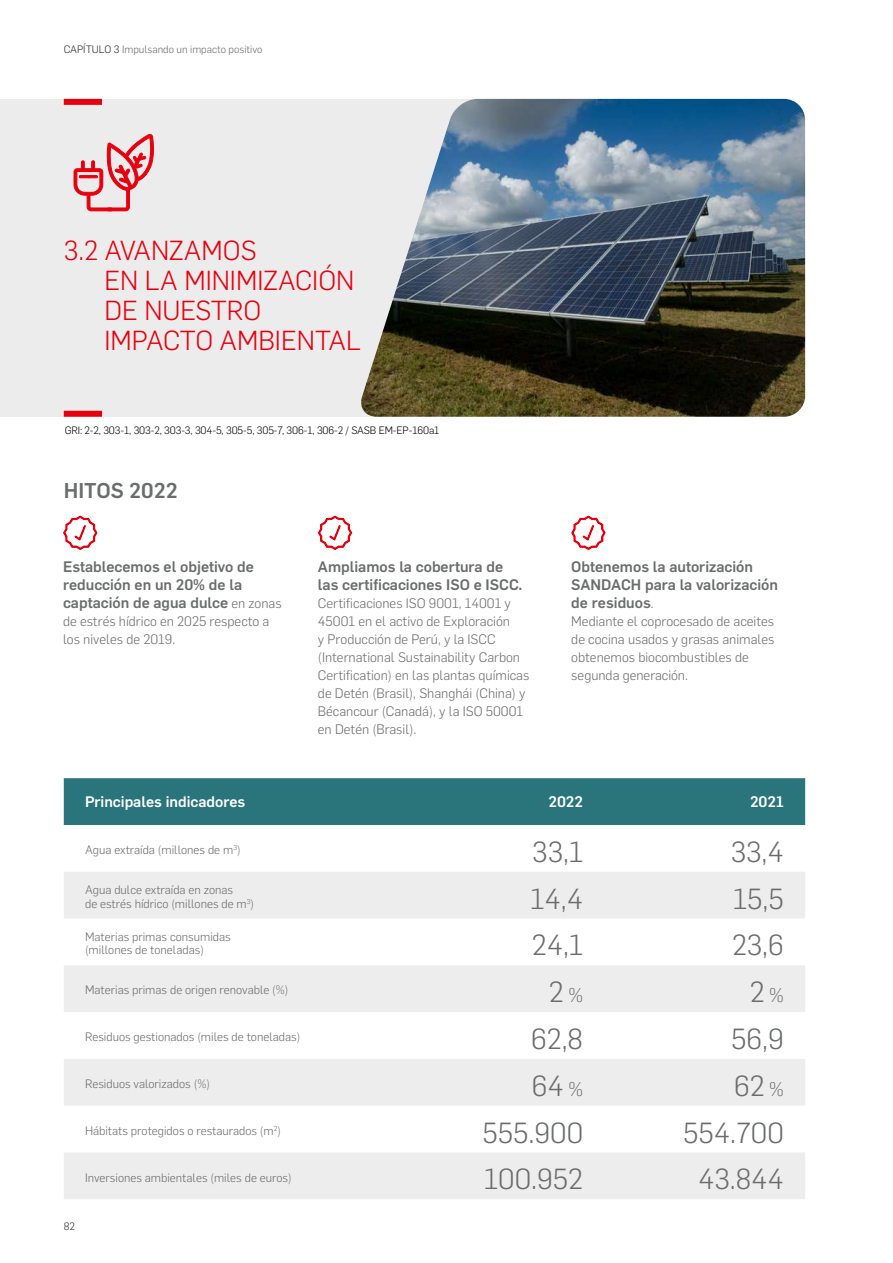
<style>
.page{position:relative;width:893px;height:1263px;background:#fff}
.page>*{position:absolute;margin:0;border:0;box-sizing:border-box;transform-origin:0 0}
.t1{font:300 28.5px "Flama";color:#6a6e6b}
.t2{font:300 27px/30px "Flama";color:#e7000e}
.t3{font:500 21px "Flama";color:#6a6e6b}
.t4{font:500 15px/18px "Flama";color:#6a6e6b}
.t5{font:500 15px "Flama";color:#fff}
.t6{font:300 13.5px/18px "Flama";color:#6a6e6b}
.t7{font:300 12px/13.5px "Flama";color:#6a6e6b}
.t8{font:300 10.5px "Flama";letter-spacing:-.01em;color:#000}
.t9{font:300 10.5px "Flama";color:#6a6e6b}
.t10{font:300 10.5px "Flama";color:#292f2c}
.s1{color:#292f2c}
.s2{font-weight:300;font-size:13.5px}
.s3{font-size:19.5px}
</style>
<div class="page">
<div style="left:0;top:99px;width:756px;height:318px;background:#ececec"></div>
<img style="left:361px;top:99px;width:444px;height:318px">
<div style="left:64px;top:99px;width:38px;height:6px;background:#e7000e"></div>
<div style="left:64px;top:411px;width:38px;height:6px;background:#e7000e"></div>
<svg style="left:318px;top:515px;width:35px;height:35px"></svg>
<svg style="left:571px;top:515px;width:35px;height:35px"></svg>
<svg style="left:63px;top:515px;width:35px;height:35px"></svg>
<div style="left:64px;top:778px;width:741px;height:47px;background:#2a747b"></div>
<svg style="left:64px;top:872px;width:741px;height:327px;fill:#eeeded"></svg>
<svg style="left:73px;top:134px;width:81px;height:78px"></svg>
<p class="t9" style="left:64px;top:42px;width:200px"><span class="s1">CAPÍTULO 3</span> Impulsando un impacto positivo</p>
<h2 class="t2" style="left:104px;top:233px;width:258px;text-indent:-41px">3.2 AVANZAMOS<br>EN LA MINIMIZACIÓN<br>DE NUESTRO<br>IMPACTO AMBIENTAL</h2>
<p class="t8" style="left:65px;top:423px;width:376px">GRI: 2-2, 303-1, 303-2, 303-3, 304-5, 305-5, 305-7, 306-1, 306-2 / SASB EM-EP-160a1</p>
<h3 class="t3" style="left:64px;top:476px;width:115px">HITOS 2022</h3>
<p class="t4" style="left:63px;top:556px;width:220px">Establecemos el objetivo de reducción en un 20% de la captación de agua dulce <span class="s2">en zonas</span></p>
<p class="t6" style="left:63px;top:611px;width:208px">de estrés hídrico en 2025 respecto a los niveles de 2019.</p>
<p class="t4" style="left:318px;top:556px;width:206px">Ampliamos la cobertura de las certificaciones ISO e ISCC.</p>
<p class="t6" style="left:318px;top:593px;width:213px">Certificaciones ISO 9001, 14001 y 45001 en el activo de Exploración<br>y Producción de Perú, y la ISCC (International Sustainability Carbon Certification) en las plantas químicas de Detén (Brasil), Shanghái (China) y Bécancour (Canadá), y la ISO 50001 en Detén (Brasil).</p>
<p class="t4" style="left:571px;top:556px;width:208px">Obtenemos la autorización<br>SANDACH para la valorización de residuos<span class="s2">.</span></p>
<p class="t6" style="left:571px;top:611px;width:205px">Mediante el coprocesado de aceites de cocina usados y grasas animales obtenemos biocombustibles de segunda generación.</p>
<p class="t5" style="left:85px;top:791px;width:162px">Principales indicadores</p>
<p class="t5" style="left:548px;top:791px;width:36px">2022</p>
<p class="t5" style="left:750px;top:791px;width:35px">2021</p>
<p class="t7" style="left:85px;top:842px;width:157px">Agua extraída (millones de m<sup>3</sup>)</p>
<h1 class="t1" style="left:532px;top:832px;width:52px">33,1</h1>
<h1 class="t1" style="left:731px;top:832px;width:55px">33,4</h1>
<p class="t7" style="left:85px;top:882px;width:171px">Agua dulce extraída en zonas<br>de estrés hídrico (millones de m<sup>3</sup>)</p>
<h1 class="t1" style="left:530px;top:879px;width:54px">14,4</h1>
<h1 class="t1" style="left:733px;top:879px;width:52px">15,5</h1>
<p class="t7" style="left:85px;top:929px;width:147px">Materias primas consumidas (millones de toneladas)</p>
<h1 class="t1" style="left:532px;top:926px;width:53px">24,1</h1>
<h1 class="t1" style="left:732px;top:926px;width:53px">23,6</h1>
<p class="t7" style="left:85px;top:983px;width:205px">Materias primas de origen renovable (%)</p>
<h1 class="t1" style="left:549px;top:973px;width:36px">2 <span class="s3">%</span></h1>
<h1 class="t1" style="left:750px;top:973px;width:36px">2 <span class="s3">%</span></h1>
<p class="t7" style="left:85px;top:1029px;width:217px">Residuos gestionados (miles de toneladas)</p>
<h1 class="t1" style="left:531px;top:1020px;width:54px">62,8</h1>
<h1 class="t1" style="left:731px;top:1020px;width:54px">56,9</h1>
<p class="t7" style="left:85px;top:1076px;width:126px">Residuos valorizados (%)</p>
<h1 class="t1" style="left:532px;top:1066px;width:53px">64 <span class="s3">%</span></h1>
<h1 class="t1" style="left:734px;top:1066px;width:51px">62 <span class="s3">%</span></h1>
<p class="t7" style="left:85px;top:1123px;width:197px">Hábitats protegidos o restaurados (m<sup>2</sup>)</p>
<h1 class="t1" style="left:482px;top:1113px;width:102px">555.900</h1>
<h1 class="t1" style="left:683px;top:1113px;width:102px">554.700</h1>
<p class="t7" style="left:85px;top:1170px;width:208px">Inversiones ambientales (miles de euros)</p>
<h1 class="t1" style="left:484px;top:1160px;width:101px">100.952</h1>
<h1 class="t1" style="left:698px;top:1160px;width:87px">43.844</h1>
<p class="t10" style="left:64px;top:1219px;width:13px">82</p>
</div>
